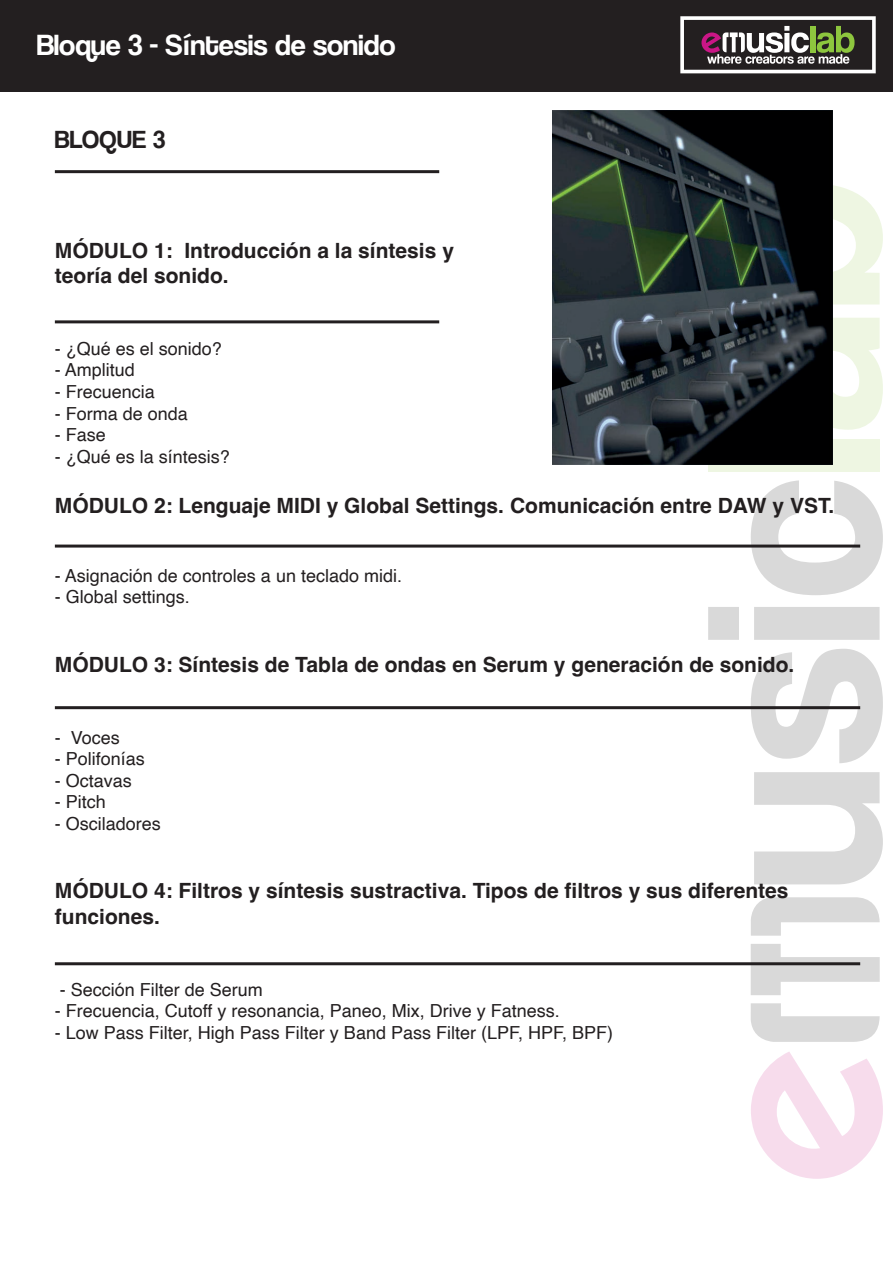
<style>
.page{position:relative;width:893px;height:1263px;background:#fff}
.page>*{position:absolute;margin:0;border:0;box-sizing:border-box;transform-origin:0 0}
.t1{font:30.15px "Coolvetica Rg";color:#fff}
.t2{font:25.5px "Coolvetica Rg";letter-spacing:.02em;color:#231f20}
.t3{font:700 21px/25.2px "Helvetica";color:#231f20}
.t4{font:18px "Helvetica";color:#231f20}
</style>
<div class="page">
<svg style="left:754px;top:772px;width:129px;height:112px"></svg>
<svg style="left:751px;top:649px;width:132px;height:114px"></svg>
<svg style="left:708px;top:607px;width:172px;height:33px;background:#dcdcdc"></svg>
<svg style="left:751px;top:480px;width:132px;height:115px"></svg>
<div style="left:708px;top:439px;width:172px;height:33px;background:linear-gradient(to right,#eff7e3,#e9f1dd)"></div>
<svg style="left:832px;top:318px;width:51px;height:112px"></svg>
<svg style="left:832px;top:184px;width:51px;height:120px"></svg>
<svg style="left:751px;top:1052px;width:132px;height:127px"></svg>
<svg style="left:751px;top:1003px;width:129px;height:39px"></svg>
<svg style="left:751px;top:944px;width:129px;height:51px"></svg>
<svg style="left:751px;top:897px;width:129px;height:39px"></svg>
<div style="left:0;top:0;width:893px;height:91px;background:#231f20"></div>
<svg style="left:680px;top:16px;width:196px;height:57px"></svg>
<hr style="left:55px;top:320px;width:384px;height:3px;background:#231f20">
<hr style="left:55px;top:170px;width:384px;height:3px;background:#231f20">
<hr style="left:55px;top:545px;width:805px;height:3px;background:#231f20">
<hr style="left:55px;top:706px;width:805px;height:3px;background:#231f20">
<hr style="left:55px;top:962px;width:805px;height:3px;background:#231f20">
<img style="left:552px;top:111px;width:280px;height:353px">
<h1 class="t1" style="left:37px;top:25px;width:360px">Bloque 3 - Síntesis de sonido</h1>
<h2 class="t2" style="left:55px;top:123px;width:112px">BLOQUE 3</h2>
<p class="t3" style="left:55px;top:239px;width:401px">MÓDULO 1: Introducción a la síntesis y teoría del sonido.</p>
<p class="t4" style="left:55px;top:341px;width:169px">- ¿Qué es el sonido?</p>
<p class="t4" style="left:55px;top:362px;width:82px">- Amplitud</p>
<p class="t4" style="left:55px;top:384px;width:102px">- Frecuencia</p>
<p class="t4" style="left:55px;top:406px;width:135px">- Forma de onda</p>
<p class="t4" style="left:55px;top:427px;width:53px">- Fase</p>
<p class="t4" style="left:55px;top:449px;width:177px">- ¿Qué es la síntesis?</p>
<p class="t3" style="left:55px;top:495px;width:781px">MÓDULO 2: Lenguaje MIDI y Global Settings. Comunicación entre DAW y VST.</p>
<p class="t4" style="left:55px;top:568px;width:349px">- Asignación de controles a un teclado midi.</p>
<p class="t4" style="left:55px;top:589px;width:137px">- Global settings.</p>
<p class="t3" style="left:55px;top:653px;width:741px">MÓDULO 3: Síntesis de Tabla de ondas en Serum y generación de sonido.</p>
<p class="t4" style="left:55px;top:730px;width:67px">- Voces</p>
<p class="t4" style="left:55px;top:751px;width:92px">- Polifonías</p>
<p class="t4" style="left:55px;top:773px;width:79px">- Octavas</p>
<p class="t4" style="left:55px;top:794px;width:53px">- Pitch</p>
<p class="t4" style="left:55px;top:816px;width:108px">- Osciladores</p>
<p class="t3" style="left:55px;top:880px;width:735px">MÓDULO 4: Filtros y síntesis sustractiva. Tipos de filtros y sus diferentes funciones.</p>
<p class="t4" style="left:60px;top:982px;width:205px">- Sección Filter de Serum</p>
<p class="t4" style="left:55px;top:1003px;width:506px">- Frecuencia, Cutoff y resonancia, Paneo, Mix, Drive y Fatness.</p>
<p class="t4" style="left:55px;top:1025px;width:560px">- Low Pass Filter, High Pass Filter y Band Pass Filter (LPF, HPF, BPF)</p>
</div>
